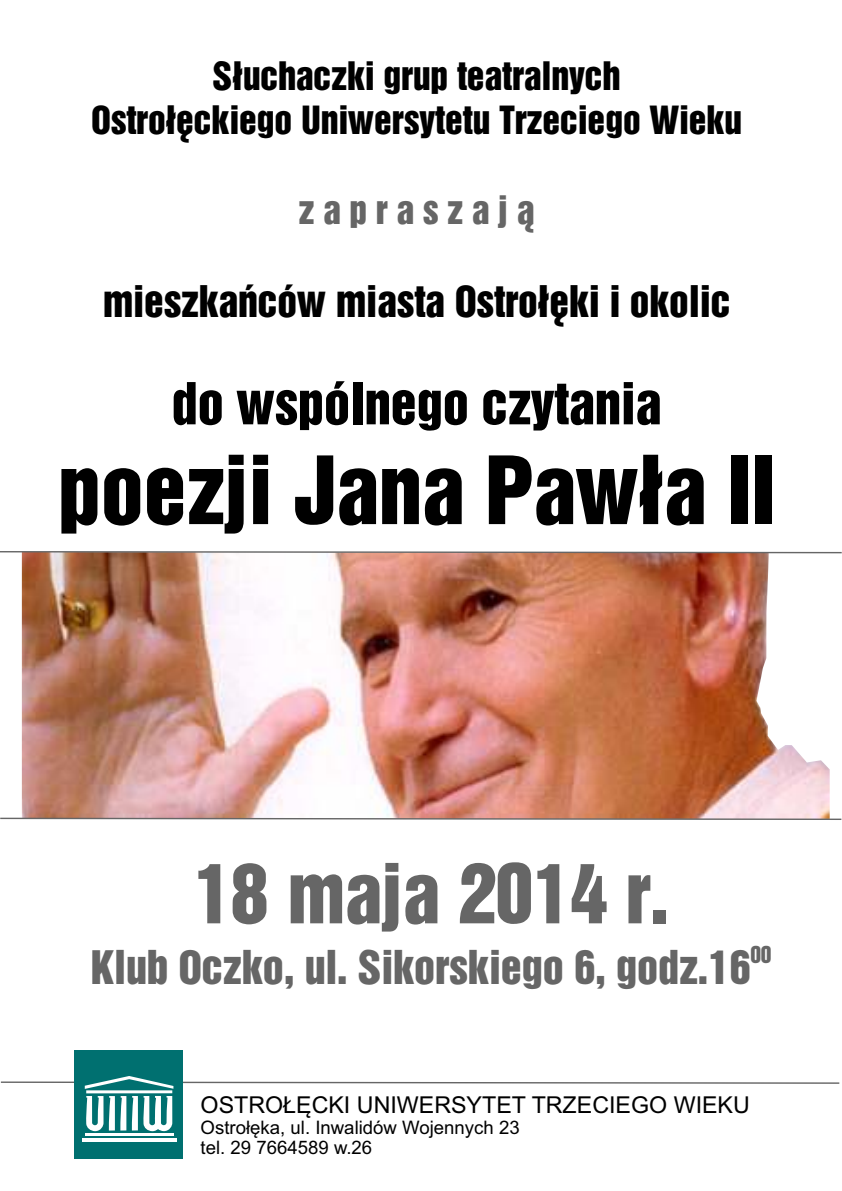
<style>
.page{position:relative;width:842px;height:1191px;background:#fff}
.page>*{position:absolute;margin:0;border:0;box-sizing:border-box;transform-origin:0 0}
.t1{font:87px "Switzerland Inseratpl";color:#000}
.t2{font:75.7px "Switzerland Inseratpl";color:#666}
.t3{font:53px "Switzerland Inseratpl";color:#000}
.t4{font:42.8px "Switzerland Inseratpl";color:#666}
.t5{font:40px "Switzerland Inseratpl";color:#000}
.t6{font:36px/44.7px "Switzerland Inseratpl";color:#000;text-align:center}
.t7{font:36px "Switzerland Inseratpl";color:#666}
.t8{font:23.2px "Arial";color:#000}
.t9{font:21.4px "Switzerland Inseratpl";color:#666}
.t10{font:18.6px/19.7px "Arial";color:#000}
</style>
<div class="page">
<div style="left:75px;top:1050px;width:108px;height:109px;background:#007070"></div>
<svg style="left:0;top:1076px;width:840px;height:13px"></svg>
<hr style="left:86px;top:1090px;width:86px;height:3px;background:#fff">
<hr style="left:85px;top:1133px;width:89px;height:3px;background:#fff">
<hr style="left:82px;top:1139px;width:94px;height:3px;background:#fff">
<svg style="left:86px;top:1096px;width:40px;height:35px"></svg>
<svg style="left:132px;top:1096px;width:40px;height:35px"></svg>
<img style="left:22px;top:554px;width:808px;height:263px">
<svg style="left:0;top:817px;width:842px;height:3px;background:#aa9893"></svg>
<svg style="left:0;top:551px;width:842px;height:3px;background:#a4928b"></svg>
<p class="t6" style="left:91px;top:55px;width:652px">Słuchaczki grup teatralnych<br>Ostrołęckiego Uniwersytetu Trzeciego Wieku</p>
<p class="t7" style="left:298px;top:194px;width:237px">z a p r a s z a j ą</p>
<p class="t5" style="left:102px;top:284px;width:629px">mieszkańców miasta Ostrołęki i okolic</p>
<h3 class="t3" style="left:172px;top:381px;width:491px">do wspólnego czytania</h3>
<h1 class="t1" style="left:58px;top:453px;width:718px">poezji Jana Pawła II</h1>
<h2 class="t2" style="left:194px;top:861px;width:477px">18 maja 2014 r.</h2>
<p class="t9" style="left:750px;top:945px;width:23px">00</p>
<p class="t4" style="left:91px;top:949px;width:661px">Klub Oczko, ul. Sikorskiego 6, godz.16</p>
<p class="t8" style="left:201px;top:1096px;width:551px">OSTROŁĘCKI UNIWERSYTET TRZECIEGO WIEKU</p>
<p class="t10" style="left:201px;top:1119px;width:321px">Ostrołęka, ul. Inwalidów Wojennych 23 tel. 29 7664589 w.26</p>
</div>
